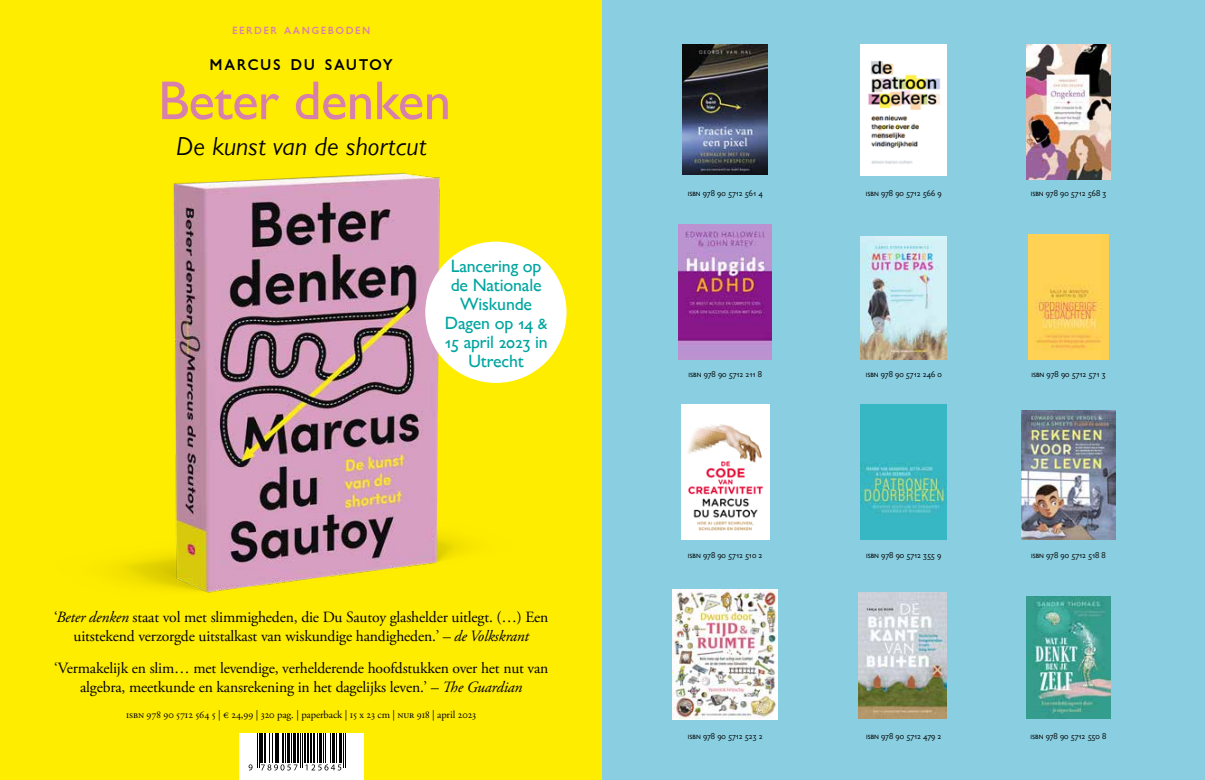
<style>
.page{position:relative;width:1205px;height:780px;background:#fff}
.page>*{position:absolute;margin:0;border:0;box-sizing:border-box;transform-origin:0 0}
.t1{font:700 55px "Gill Sans MT Pro";letter-spacing:-.01em;color:#d880ac}
.t2{font:italic 26.12px "Gill Sans MT Pro";letter-spacing:.01em;color:#000}
.t3{font:700 22.38px "Gill Sans MT Pro";letter-spacing:.08em;color:#000}
.t4{font:700 17.75px/19px "Gill Sans MT Pro";letter-spacing:-.01em;color:#00a5a0;text-align:center}
.t5{font:15.62px/19.5px "Adobe Garamond Pro";letter-spacing:-.01em;color:#000;text-align:center}
.t6{font:700 15px "Gill Sans MT Pro";letter-spacing:.1em;color:#d880ac}
.t7{font:10.62px "Adobe Garamond Pro";letter-spacing:-.01em;color:#000}
.t8{font:8.75px "Gill Sans MT Pro";letter-spacing:-.005em;color:#000}
.s1{font-size:15.38px}
.s2{font-style:italic}
</style>
<div class="page">
<div style="left:0;top:0;width:602px;height:780px;background:#ffed00"></div>
<img style="left:117px;top:173px;width:450px;height:420px">
<div style="left:239px;top:733px;width:124px;height:47px;background:#fff"></div>
<svg style="left:249px;top:764px;width:3px;height:6px"></svg>
<hr style="left:257px;top:733px;width:1px;height:34px;background:#000">
<hr style="left:259px;top:733px;width:1px;height:34px;background:#000">
<hr style="left:260px;top:733px;width:3px;height:30px;background:#000">
<hr style="left:264px;top:733px;width:2px;height:30px;background:#000">
<hr style="left:269px;top:733px;width:1px;height:30px;background:#000">
<hr style="left:272px;top:733px;width:1px;height:30px;background:#000">
<hr style="left:275px;top:733px;width:1px;height:30px;background:#000">
<hr style="left:276px;top:733px;width:3px;height:30px;background:#000">
<hr style="left:282px;top:733px;width:2px;height:30px;background:#000">
<hr style="left:285px;top:733px;width:1px;height:30px;background:#000">
<hr style="left:287px;top:733px;width:2px;height:30px;background:#000">
<hr style="left:291px;top:733px;width:1px;height:30px;background:#000">
<svg style="left:261px;top:764px;width:36px;height:6px"></svg>
<hr style="left:293px;top:733px;width:3px;height:30px;background:#000">
<hr style="left:297px;top:733px;width:2px;height:30px;background:#000">
<hr style="left:300px;top:733px;width:1px;height:34px;background:#000">
<hr style="left:302px;top:733px;width:1px;height:34px;background:#000">
<hr style="left:303px;top:733px;width:2px;height:30px;background:#000">
<hr style="left:307px;top:733px;width:2px;height:30px;background:#000">
<hr style="left:310px;top:733px;width:2px;height:30px;background:#000">
<hr style="left:313px;top:733px;width:2px;height:30px;background:#000">
<hr style="left:317px;top:733px;width:1px;height:30px;background:#000">
<hr style="left:319px;top:733px;width:3px;height:30px;background:#000">
<hr style="left:323px;top:733px;width:1px;height:30px;background:#000">
<hr style="left:325px;top:733px;width:1px;height:30px;background:#000">
<hr style="left:330px;top:733px;width:1px;height:30px;background:#000">
<hr style="left:332px;top:733px;width:2px;height:30px;background:#000">
<svg style="left:305px;top:764px;width:36px;height:6px"></svg>
<hr style="left:336px;top:733px;width:1px;height:30px;background:#000">
<hr style="left:339px;top:733px;width:3px;height:30px;background:#000">
<hr style="left:343px;top:733px;width:1px;height:34px;background:#000">
<hr style="left:345px;top:733px;width:1px;height:34px;background:#000">
<div style="left:602px;top:0;width:603px;height:780px;background:#8acfe1"></div>
<img style="left:1029px;top:235px;width:79px;height:124px">
<img style="left:678px;top:224px;width:94px;height:135px">
<img style="left:861px;top:237px;width:85px;height:122px">
<img style="left:861px;top:404px;width:85px;height:135px">
<img style="left:681px;top:404px;width:88px;height:135px">
<img style="left:673px;top:589px;width:105px;height:130px">
<img style="left:861px;top:44px;width:85px;height:131px">
<img style="left:1026px;top:44px;width:84px;height:135px">
<img style="left:1026px;top:596px;width:84px;height:122px">
<img style="left:683px;top:44px;width:85px;height:130px">
<div style="left:425px;top:241px;width:141px;height:142px;background:#fff;border-radius:50%"></div>
<img style="left:1021px;top:411px;width:95px;height:128px">
<img style="left:858px;top:592px;width:88px;height:126px">
<p class="t6" style="left:232px;top:21px;width:140px">EERDER AANGEBODEN</p>
<h3 class="t3" style="left:210px;top:49px;width:184px">Marcus du Sautoy</h3>
<h1 class="t1" style="left:158px;top:68px;width:295px">Beter denken</h1>
<h2 class="t2" style="left:176px;top:131px;width:252px">De kunst van de shortcut</h2>
<p class="t4" style="left:445px;top:256px;width:105px">Lancering op de Nationale<br>Wiskunde<br>Dagen op 14 <span class="s1">&amp;<br></span>15 april 2023 in<br>Utrecht</p>
<p class="t5" style="left:54px;top:607px;width:496px">‘<span class="s2">Beter denken</span> staat vol met slimmigheden, die Du Sautoy glashelder uitlegt. (…) Een uitstekend verzorgde uitstalkast van wiskundige handigheden.’ <span class="s2">– de Volkskrant</span></p>
<p class="t5" style="left:54px;top:658px;width:496px">‘Vermakelijk en slim… met levendige, verhelderende hoofdstukken over het nut van algebra, meetkunde en kansrekening in het dagelijks leven.’ <span class="s2">– The Guardian</span></p>
<p class="t7" style="left:126px;top:708px;width:351px">isbn 978 90 5712 564 5 | € 24,99 | 320 pag. | paperback | 15 x 23 cm | nur 918 | april 2023</p>
<p class="t8" style="left:688px;top:188px;width:76px">ISBN 978 90 5712 561 4</p>
<p class="t8" style="left:688px;top:369px;width:75px">ISBN 978 90 5712 211 8</p>
<p class="t8" style="left:866px;top:188px;width:77px">ISBN 978 90 5712 566 9</p>
<p class="t8" style="left:866px;top:369px;width:78px">ISBN 978 90 5712 246 0</p>
<p class="t8" style="left:1031px;top:188px;width:77px">ISBN 978 90 5712 568 3</p>
<p class="t8" style="left:1031px;top:369px;width:75px">ISBN 978 90 5712 571 3</p>
<p class="t8" style="left:688px;top:550px;width:76px">ISBN 978 90 5712 510 2</p>
<p class="t8" style="left:866px;top:550px;width:77px">ISBN 978 90 5712 355 9</p>
<p class="t8" style="left:1031px;top:550px;width:76px">ISBN 978 90 5712 518 8</p>
<p class="t8" style="left:688px;top:731px;width:76px">ISBN 978 90 5712 523 2</p>
<p class="t8" style="left:866px;top:731px;width:77px">ISBN 978 90 5712 479 2</p>
<p class="t8" style="left:1030px;top:731px;width:77px">ISBN 978 90 5712 550 8</p>
</div>
